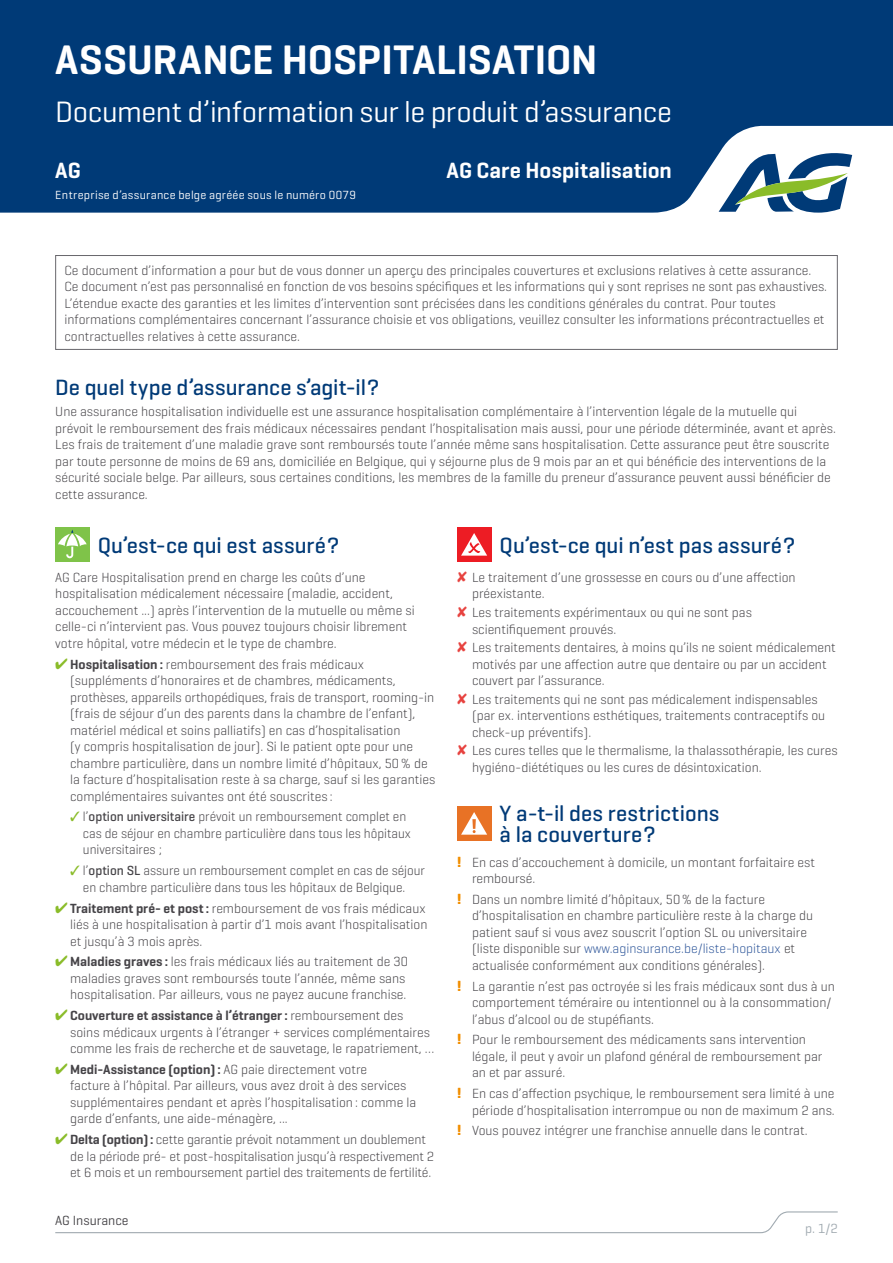
<style>
.page{position:relative;width:893px;height:1263px;background:#fff}
.page>*{position:absolute;margin:0;border:0;box-sizing:border-box;transform-origin:0 0}
.t1{font:600 42px "Geogrotesque";color:#fff}
.t2{font:30px "Geogrotesque";letter-spacing:-.015em;color:#fff}
.t3{font:500 22.5px/21px "Geogrotesque";letter-spacing:.005em;color:#003a77}
.t4{font:600 22.5px "Geogrotesque";letter-spacing:.005em;color:#fff}
.t5{font:300 13.5px/16.5px "Geogrotesque";color:#454347}
.t6{font:13.5px "Geogrotesque";color:#454347}
.t7{font:13.5px "Geogrotesque";color:#a1aab1}
.t8{font:12px "Geogrotesque";letter-spacing:.025em;color:#fff}
.s1{color:#8abc29}
.s2{font-weight:600}
.s3{font-weight:500}
.s4{color:#e7423f}
.s5{font-weight:700;font-size:15px;color:#f18e00}
.s6{color:#30589b}
</style>
<div class="page">
<div style="left:0;top:0;width:893px;height:213px;background:#003a77"></div>
<svg style="left:719px;top:148px;width:133px;height:65px"></svg>
<svg style="left:55px;top:1211px;width:783px;height:23px"></svg>
<div style="left:55px;top:255px;width:783px;height:95px;border:1px solid #68676c"></div>
<div style="left:55px;top:527px;width:34px;height:34px;background:#7fc349"></div>
<svg style="left:58px;top:530px;width:29px;height:28px"></svg>
<div style="left:457px;top:527px;width:34px;height:34px;background:#ed1c24"></div>
<svg style="left:461px;top:533px;width:26px;height:23px"></svg>
<div style="left:457px;top:806px;width:34px;height:34px;background:#e87225"></div>
<svg style="left:461px;top:812px;width:26px;height:23px"></svg>
<h1 class="t1" style="left:55px;top:34px;width:544px">ASSURANCE HOSPITALISATION</h1>
<h2 class="t2" style="left:55px;top:93px;width:618px">Document d’information sur le produit d’assurance</h2>
<h3 class="t4" style="left:55px;top:157px;width:27px">AG</h3>
<h3 class="t4" style="left:446px;top:157px;width:227px">AG Care Hospitalisation</h3>
<p class="t8" style="left:55px;top:188px;width:302px">Entreprise d’assurance belge agréée sous le numéro 0079</p>
<p class="t5" style="left:65px;top:261px;width:764px">Ce document d’information a pour but de vous donner un aperçu des principales couvertures et exclusions relatives à cette assurance.<br>Ce document n’est pas personnalisé en fonction de vos besoins spécifiques et les informations qui y sont reprises ne sont pas exhaustives.<br>L’étendue exacte des garanties et les limites d’intervention sont précisées dans les conditions générales du contrat. Pour toutes informations complémentaires concernant l’assurance choisie et vos obligations, veuillez consulter les informations précontractuelles et contractuelles relatives à cette assurance.</p>
<h3 class="t3" style="left:55px;top:377px;width:326px">De quel type d’assurance s’agit-il?</h3>
<p class="t5" style="left:55px;top:403px;width:782px">Une assurance hospitalisation individuelle est une assurance hospitalisation complémentaire à l’intervention légale de la mutuelle qui prévoit le remboursement des frais médicaux nécessaires pendant l’hospitalisation mais aussi, pour une période déterminée, avant et après.<br>Les frais de traitement d’une maladie grave sont remboursés toute l’année même sans hospitalisation. Cette assurance peut être souscrite par toute personne de moins de 69 ans, domiciliée en Belgique, qui y séjourne plus de 9 mois par an et qui bénéficie des interventions de la sécurité sociale belge. Par ailleurs, sous certaines conditions, les membres de la famille du preneur d’assurance peuvent aussi bénéficier de cette assurance.</p>
<h3 class="t3" style="left:98px;top:534px;width:243px">Qu’est-ce qui est assuré?</h3>
<p class="t5" style="left:55px;top:569px;width:361px">AG Care Hospitalisation prend en charge les coûts d’une hospitalisation médicalement nécessaire (maladie, accident, accouchement ...) après l’intervention de la mutuelle ou même si celle-ci n’intervient pas. Vous pouvez toujours choisir librement votre hôpital, votre médecin et le type de chambre.</p>
<p class="t5" style="left:70px;top:655px;width:367px;text-indent:-15px"><span class="s1">✔</span> <span class="s2">Hospitalisation :</span> remboursement des frais médicaux (suppléments d’honoraires et de chambres, médicaments, prothèses, appareils orthopédiques, frais de transport, rooming-in (frais de séjour d’un des parents dans la chambre de l’enfant), matériel médical et soins palliatifs) en cas d’hospitalisation<br>(y compris hospitalisation de jour). Si le patient opte pour une chambre particulière, dans un nombre limité d’hôpitaux, 50% de la facture d’hospitalisation reste à sa charge, sauf si les garanties complémentaires suivantes ont été souscrites :</p>
<p class="t5" style="left:83px;top:808px;width:330px;text-indent:-13px"><span class="s1">✓</span> l’<span class="s3">option universitaire</span> prévoit un remboursement complet en cas de séjour en chambre particulière dans tous les hôpitaux universitaires ;</p>
<p class="t5" style="left:70px;top:862px;width:356px;text-align:center"><span class="s1">✓</span> l’<span class="s3">option SL</span> assure un remboursement complet en cas de séjour en chambre particulière dans tous les hôpitaux de Belgique.</p>
<p class="t5" style="left:70px;top:899px;width:359px;text-indent:-15px"><span class="s1">✔</span> <span class="s2">Traitement pré- et post :</span> remboursement de vos frais médicaux liés à une hospitalisation à partir d’1 mois avant l’hospitalisation et jusqu’à 3 mois après.</p>
<p class="t5" style="left:70px;top:953px;width:339px;text-indent:-15px"><span class="s1">✔</span> <span class="s2">Maladies graves :</span> les frais médicaux liés au traitement de 30 maladies graves sont remboursés toute l’année, même sans hospitalisation. Par ailleurs, vous ne payez aucune franchise.</p>
<p class="t5" style="left:70px;top:1007px;width:366px;text-indent:-15px"><span class="s1">✔</span> <span class="s2">Couverture et assistance à l’étranger :</span> remboursement des soins médicaux urgents à l’étranger + services complémentaires comme les frais de recherche et de sauvetage, le rapatriement, …</p>
<p class="t5" style="left:70px;top:1060px;width:348px;text-indent:-15px"><span class="s1">✔</span> <span class="s2">Medi-Assistance (option) :</span> AG paie directement votre<br>facture à l’hôpital. Par ailleurs, vous avez droit à des services supplémentaires pendant et après l’hospitalisation : comme la garde d’enfants, une aide-ménagère, ...</p>
<p class="t5" style="left:70px;top:1131px;width:365px;text-indent:-15px"><span class="s1">✔</span> <span class="s2">Delta (option) :</span> cette garantie prévoit notamment un doublement de la période pré- et post-hospitalisation jusqu’à respectivement 2 et 6 mois et un remboursement partiel des traitements de fertilité.</p>
<h3 class="t3" style="left:500px;top:534px;width:297px">Qu’est-ce qui n’est pas assuré?</h3>
<p class="t5" style="left:472px;top:569px;width:325px;text-indent:-15px"><span class="s4">✘</span> Le traitement d’une grossesse en cours ou d’une affection préexistante.</p>
<p class="t5" style="left:472px;top:604px;width:281px;text-indent:-15px"><span class="s4">✘</span> Les traitements expérimentaux ou qui ne sont pas scientifiquement prouvés.</p>
<p class="t5" style="left:472px;top:639px;width:365px;text-indent:-15px"><span class="s4">✘</span> Les traitements dentaires, à moins qu’ils ne soient médicalement motivés par une affection autre que dentaire ou par un accident couvert par l’assurance.</p>
<p class="t5" style="left:472px;top:690px;width:355px;text-indent:-15px"><span class="s4">✘</span> Les traitements qui ne sont pas médicalement indispensables (par ex. interventions esthétiques, traitements contraceptifs ou check-up préventifs).</p>
<p class="t5" style="left:472px;top:742px;width:367px;text-indent:-15px"><span class="s4">✘</span> Les cures telles que le thermalisme, la thalassothérapie, les cures hygiéno-diététiques ou les cures de désintoxication.</p>
<h3 class="t3" style="left:500px;top:802px;width:221px">Y a-t-il des restrictions à la couverture?</h3>
<p class="t5" style="left:472px;top:853px;width:345px;text-indent:-15px"><span class="s5">!</span> En cas d’accouchement à domicile, un montant forfaitaire est remboursé.</p>
<p class="t5" style="left:472px;top:890px;width:343px;text-indent:-15px"><span class="s5">!</span> Dans un nombre limité d’hôpitaux, 50% de la facture d’hospitalisation en chambre particulière reste à la charge du patient sauf si vous avez souscrit l’option SL ou universitaire (liste disponible sur <span class="s6">www.aginsurance.be/liste-hopitaux</span> et actualisée conformément aux conditions générales).</p>
<p class="t5" style="left:472px;top:977px;width:364px;text-indent:-15px"><span class="s5">!</span> La garantie n’est pas octroyée si les frais médicaux sont dus à un comportement téméraire ou intentionnel ou à la consommation/ l’abus d’alcool ou de stupéfiants.</p>
<p class="t5" style="left:472px;top:1031px;width:352px;text-indent:-15px"><span class="s5">!</span> Pour le remboursement des médicaments sans intervention légale, il peut y avoir un plafond général de remboursement par an et par assuré.</p>
<p class="t5" style="left:457px;top:1085px;width:379px;text-align:right"><span class="s5">!</span> En cas d’affection psychique, le remboursement sera limité à une période d’hospitalisation interrompue ou non de maximum 2 ans.</p>
<p class="t5" style="left:457px;top:1122px;width:352px"><span class="s5">!</span> Vous pouvez intégrer une franchise annuelle dans le contrat.</p>
<p class="t6" style="left:55px;top:1212px;width:75px">AG Insurance</p>
<p class="t7" style="left:805px;top:1220px;width:34px">p. 1/2</p>
</div>
